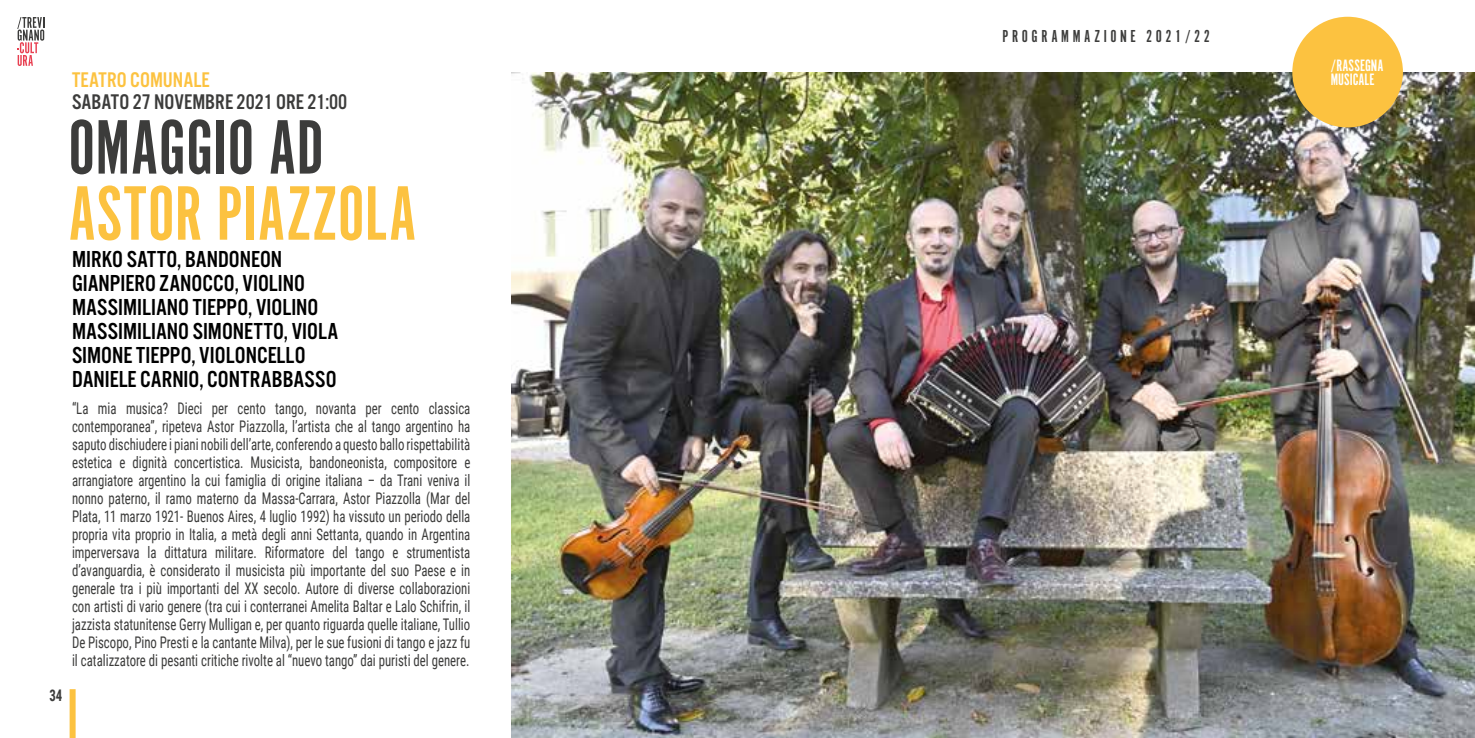
<style>
.page{position:relative;width:1475px;height:738px;background:#fff}
.page>*{position:absolute;margin:0;border:0;box-sizing:border-box;transform-origin:0 0}
.t1{font:80px "Alternate Got No 1 D";letter-spacing:.005em;color:#fcc240}
.t2{font:80px "Alternate Got No 1 D";color:#3c3c3b}
.t3{font:24px/24px "Alternate Got No 3 D";color:#000}
.t4{font:22px "Alternate Got No 3 D";color:#3c3c3b}
.t5{font:22px "Alternate Got No 3 D";color:#fcc240}
.t6{font:18px "Alternate Got No 1 D";letter-spacing:.2em;color:#3c3c3b}
.t7{font:17.2px/14px "Alternate Got No 1 D";color:#fff}
.t8{font:16px/18px "Roboto Condensed";color:#3c3c3b;text-align:justify;scale:.8 1}
.t9{font:700 16px "Roboto Condensed";color:#3c3c3b;scale:.8 1}
</style>
<div class="page">
<svg style="left:17px;top:17px;width:27px;height:49px"></svg>
<div style="left:70px;top:688px;width:6px;height:49px;background:#fcc240"></div>
<img style="left:511px;top:72px;width:963px;height:665px">
<div style="left:1291px;top:17px;width:111px;height:110px;background:#fcc240;border-radius:50%"></div>
<p class="t9" style="left:49px;top:683px;width:18px">34</p>
<h3 class="t5" style="left:72px;top:68px;width:139px">TEATRO COMUNALE</h3>
<h3 class="t4" style="left:72px;top:90px;width:277px">SABATO 27 NOVEMBRE 2021 ORE 21:00</h3>
<h1 class="t2" style="left:68px;top:105px;width:257px">OMAGGIO AD</h1>
<h1 class="t1" style="left:68px;top:171px;width:350px">ASTOR PIAZZOLA</h1>
<h2 class="t3" style="left:72px;top:247px;width:268px">MIRKO SATTO, BANDONEON<br>GIANPIERO ZANOCCO, VIOLINO<br>MASSIMILIANO TIEPPO, VIOLINO<br>MASSIMILIANO SIMONETTO, VIOLA<br>SIMONE TIEPPO, VIOLONCELLO<br>DANIELE CARNIO, CONTRABBASSO</h2>
<p class="t8" style="left:72px;top:398px;width:499px">“La mia musica? Dieci per cento tango, novanta per cento classica contemporanea”, ripeteva Astor Piazzolla, l’artista che al tango argentino ha saputo dischiudere i piani nobili dell’arte, conferendo a questo ballo rispettabilità estetica e dignità concertistica. Musicista, bandoneonista, compositore e arrangiatore argentino la cui famiglia di origine italiana – da Trani veniva il nonno paterno, il ramo materno da Massa-Carrara, Astor Piazzolla (Mar del Plata, 11 marzo 1921- Buenos Aires, 4 luglio 1992) ha vissuto un periodo della propria vita proprio in Italia, a metà degli anni Settanta, quando in Argentina imperversava la dittatura militare. Riformatore del tango e strumentista d’avanguardia, è considerato il musicista più importante del suo Paese e in generale tra i più importanti del XX secolo. Autore di diverse collaborazioni con artisti di vario genere (tra cui i conterranei Amelita Baltar e Lalo Schifrin, il jazzista statunitense Gerry Mulligan e, per quanto riguarda quelle italiane, Tullio De Piscopo, Pino Presti e la cantante Milva), per le sue fusioni di tango e jazz fu il catalizzatore di pesanti critiche rivolte al “nuevo tango” dai puristi del genere.</p>
<p class="t6" style="left:1002px;top:27px;width:209px">PROGRAMMAZIONE 2021/22</p>
<p class="t7" style="left:1330px;top:58px;width:54px">/RASSEGNA<br>MUSICALE</p>
</div>
